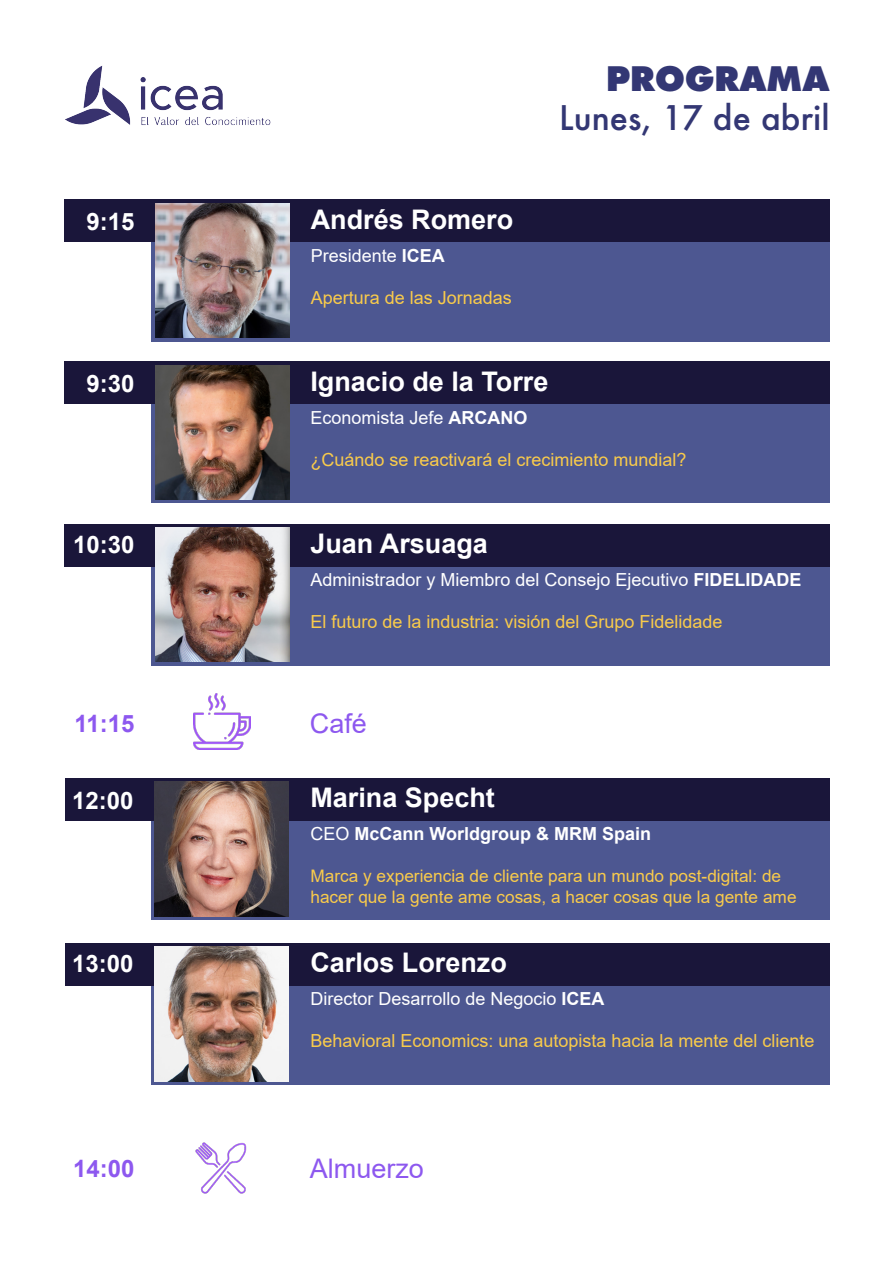
<style>
.page{position:relative;width:893px;height:1263px;background:#fff}
.page>*{position:absolute;margin:0;border:0;box-sizing:border-box;transform-origin:0 0}
.t1{font:500 33px "Futura";color:#333774}
.t2{font:800 33px "Futura LT";color:#333774}
.t3{font:700 27px "Arial";color:#fff}
.t4{font:27px "Arial";color:#8d58ef}
.t5{font:700 24px "Arial";color:#fff}
.t6{font:700 24px "Arial";color:#8d58ef}
.t7{font:18px "Arial";color:#f9cb4b}
.t8{font:18px "Arial";color:#fff}
.t9{font:700 18px "Arial";color:#fff}
.t10{font:17.25px/21px "Arial";color:#f9cb4b}
.s1{font-weight:700}
.s2{font-weight:400}
</style>
<div class="page">
<div style="left:151px;top:200px;width:678px;height:141px;background:#4d5791"></div>
<div style="left:64px;top:199px;width:765px;height:43px;background:#1a163a"></div>
<img style="left:155px;top:203px;width:134px;height:135px">
<div style="left:151px;top:361px;width:678px;height:142px;background:#4d5791"></div>
<div style="left:64px;top:361px;width:765px;height:43px;background:#1a163a"></div>
<img style="left:155px;top:365px;width:134px;height:134px">
<div style="left:151px;top:524px;width:678px;height:141px;background:#4d5791"></div>
<div style="left:64px;top:524px;width:765px;height:42px;background:#1a163a"></div>
<img style="left:155px;top:528px;width:134px;height:134px">
<div style="left:151px;top:778px;width:678px;height:142px;background:#4d5791"></div>
<div style="left:65px;top:778px;width:764px;height:42px;background:#1a163a"></div>
<div style="left:151px;top:943px;width:678px;height:141px;background:#4d5791"></div>
<div style="left:65px;top:943px;width:764px;height:42px;background:#1a163a"></div>
<img style="left:155px;top:947px;width:134px;height:134px">
<img style="left:155px;top:782px;width:134px;height:134px">
<img style="left:65px;top:66px;width:206px;height:60px">
<img style="left:195px;top:1142px;width:52px;height:52px">
<img style="left:194px;top:693px;width:56px;height:57px">
<p class="t2" style="left:606px;top:57px;width:225px">PROGRAMA</p>
<p class="t1" style="left:559px;top:95px;width:272px">Lunes, 17 de abril</p>
<p class="t5" style="left:87px;top:205px;width:50px">9:15</p>
<p class="t3" style="left:311px;top:201px;width:204px">Andrés Romero</p>
<p class="t8" style="left:311px;top:243px;width:136px">Presidente <span class="s1">ICEA</span></p>
<p class="t7" style="left:311px;top:285px;width:203px">Apertura de las Jornadas</p>
<p class="t5" style="left:87px;top:367px;width:50px">9:30</p>
<p class="t3" style="left:310px;top:362px;width:240px">Ignacio de la Torre</p>
<p class="t8" style="left:310px;top:405px;width:219px">Economista Jefe <span class="s1">ARCANO</span></p>
<p class="t7" style="left:310px;top:447px;width:378px">¿Cuándo se reactivará el crecimiento mundial?</p>
<p class="t5" style="left:73px;top:528px;width:63px">10:30</p>
<p class="t3" style="left:310px;top:525px;width:179px">Juan Arsuaga</p>
<p class="t8" style="left:310px;top:568px;width:493px">Administrador y Miembro del Consejo Ejecutivo <span class="s1">FIDELIDADE</span></p>
<p class="t7" style="left:310px;top:610px;width:414px">El futuro de la industria: visión del Grupo Fidelidade</p>
<p class="t6" style="left:75px;top:706px;width:62px">11:15</p>
<p class="t4" style="left:310px;top:705px;width:59px">Café</p>
<p class="t5" style="left:72px;top:783px;width:63px">12:00</p>
<p class="t3" style="left:310px;top:779px;width:186px">Marina Specht</p>
<p class="t9" style="left:310px;top:821px;width:342px"><span class="s2">CEO</span> McCann Worldgroup &amp; MRM Spain</p>
<p class="t10" style="left:310px;top:866px;width:488px">Marca y experiencia de cliente para un mundo post-digital: de hacer que la gente ame cosas, a hacer cosas que la gente ame</p>
<p class="t5" style="left:72px;top:946px;width:63px">13:00</p>
<p class="t3" style="left:310px;top:944px;width:198px">Carlos Lorenzo</p>
<p class="t8" style="left:310px;top:987px;width:296px">Director Desarrollo de Negocio <span class="s1">ICEA</span></p>
<p class="t7" style="left:310px;top:1029px;width:506px">Behavioral Economics: una autopista hacia la mente del cliente</p>
<p class="t6" style="left:73px;top:1152px;width:63px">14:00</p>
<p class="t4" style="left:310px;top:1150px;width:116px">Almuerzo</p>
</div>
